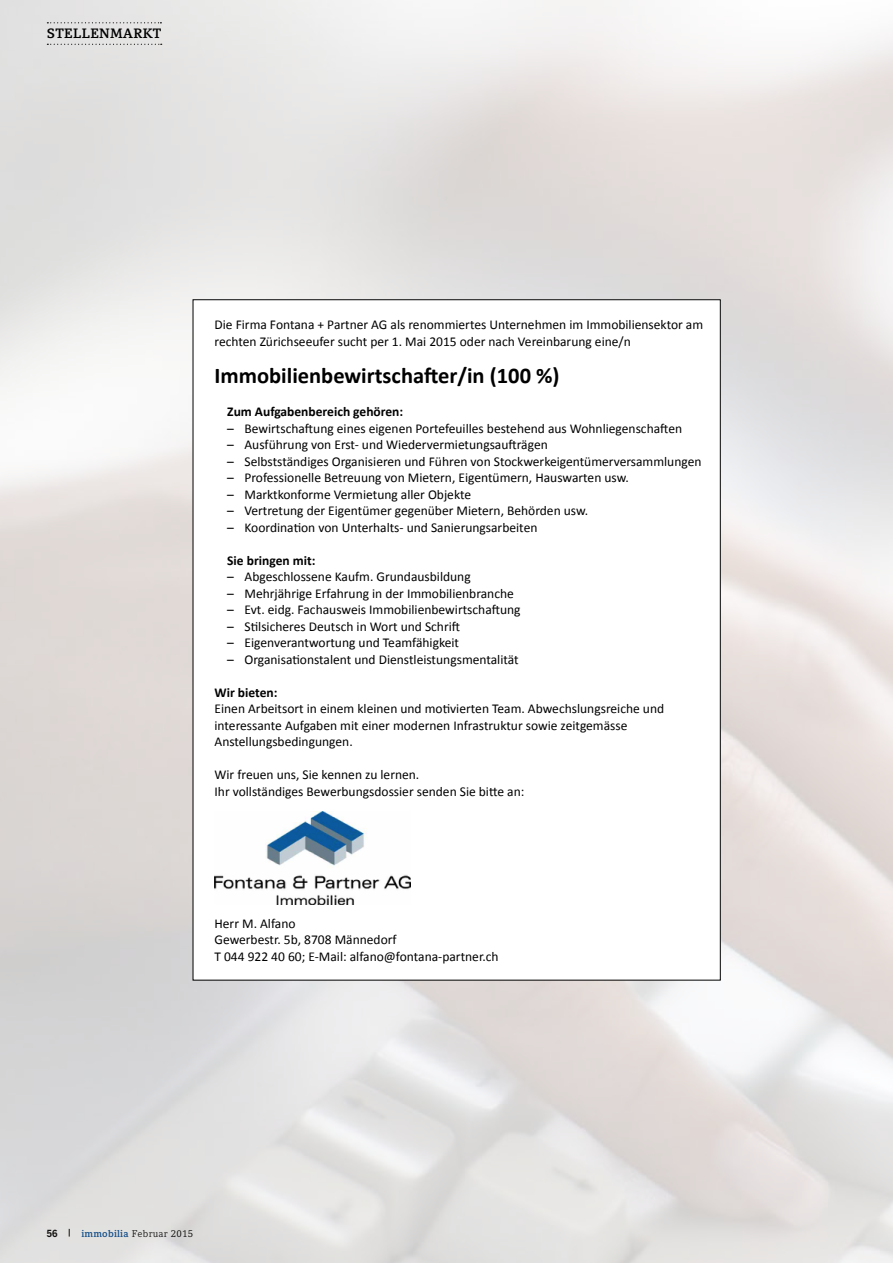
<style>
.page{position:relative;width:893px;height:1263px;background:#fff}
.page>*{position:absolute;margin:0;border:0;box-sizing:border-box;transform-origin:0 0}
.t1{font:700 22.5px "Calibri";color:#000}
.t2{font:13.5px/16.5px "Calibri";color:#000}
.t3{font:700 13.5px "Calibri";color:#000}
.t4{font:700 13.5px "Compatil Letter LT Pro";letter-spacing:.025em;color:#000}
.t5{font:9.75px "Compatil Letter LT Pro";letter-spacing:.025em;color:#000}
.t6{font:700 9.75px "Compatil Letter LT Pro";letter-spacing:.025em;color:#004a93}
.s1{font-family:"Benton Sans Cond";font-weight:700}
.s2{font-weight:700}
.s3{font-weight:700;color:#004a93}
.s4{font-family:"Benton Sans Cond";color:#000}
.s5{color:#000}
.s6{font-weight:400;color:#000}
</style>
<div class="page">
<img style="left:0;top:0;width:893px;height:1263px">
<svg style="left:47px;top:22px;width:114px;height:1px"></svg>
<svg style="left:47px;top:44px;width:115px;height:1px"></svg>
<div style="left:193px;top:300px;width:527px;height:680px;background:#fff"></div>
<img style="left:214px;top:812px;width:197px;height:93px">
<p class="t4" style="left:47px;top:26px;width:116px">STELLENMARKT</p>
<p class="t2" style="left:214px;top:316px;width:490px">Die Firma Fontana + Partner AG als renommiertes Unternehmen im Immobiliensektor am rechten Zürichseeufer sucht per 1. Mai 2015 oder nach Vereinbarung eine/n</p>
<h1 class="t1" style="left:214px;top:361px;width:347px">Immobilienbewirtschafter/in (100 %)</h1>
<p class="t3" style="left:227px;top:403px;width:177px">Zum Aufgabenbereich gehören:</p>
<p class="t2" style="left:227px;top:420px;width:456px">– Bewirtschaftung eines eigenen Portefeuilles bestehend aus Wohnliegenschaften</p>
<p class="t2" style="left:227px;top:436px;width:322px">– Ausführung von Erst- und Wiedervermietungsaufträgen</p>
<p class="t2" style="left:227px;top:453px;width:476px">– Selbstständiges Organisieren und Führen von Stockwerkeigentümerversammlungen</p>
<p class="t2" style="left:227px;top:469px;width:403px">– Professionelle Betreuung von Mietern, Eigentümern, Hauswarten usw.</p>
<p class="t2" style="left:227px;top:486px;width:245px">– Marktkonforme Vermietung aller Objekte</p>
<p class="t2" style="left:227px;top:502px;width:363px">– Vertretung der Eigentümer gegenüber Mietern, Behörden usw.</p>
<p class="t2" style="left:227px;top:519px;width:312px">– Koordination von Unterhalts- und Sanierungsarbeiten</p>
<p class="t3" style="left:227px;top:552px;width:90px">Sie bringen mit:</p>
<p class="t2" style="left:227px;top:568px;width:245px">– Abgeschlossene Kaufm. Grundausbildung</p>
<p class="t2" style="left:227px;top:585px;width:288px">– Mehrjährige Erfahrung in der Immobilienbranche</p>
<p class="t2" style="left:227px;top:601px;width:295px">– Evt. eidg. Fachausweis Immobilienbewirtschaftung</p>
<p class="t2" style="left:227px;top:618px;width:234px">– Stilsicheres Deutsch in Wort und Schrift</p>
<p class="t2" style="left:227px;top:634px;width:233px">– Eigenverantwortung und Teamfähigkeit</p>
<p class="t2" style="left:227px;top:651px;width:293px">– Organisationstalent und Dienstleistungsmentalität</p>
<p class="t3" style="left:215px;top:684px;width:64px">Wir bieten:</p>
<p class="t2" style="left:215px;top:700px;width:451px">Einen Arbeitsort in einem kleinen und motivierten Team. Abwechslungsreiche und interessante Aufgaben mit einer modernen Infrastruktur sowie zeitgemässe<br>Anstellungsbedingungen.</p>
<p class="t2" style="left:215px;top:766px;width:311px">Wir freuen uns, Sie kennen zu lernen.<br>Ihr vollständiges Bewerbungsdossier senden Sie bitte an:</p>
<p class="t2" style="left:215px;top:915px;width:286px">Herr M. Alfano<br>Gewerbestr. 5b, 8708 Männedorf<br>T 044 922 40 60; E-Mail: alfano@fontana-partner.ch</p>
<p class="t5" style="left:47px;top:1227px;width:148px"><span class="s1">56</span> <span class="s2">|</span> <span class="s3">immobilia</span> Februar 2015</p>
<p class="t6" style="left:57px;top:1230px;width:135px"><span class="s4">42</span> <span class="s5">|</span> immobilia <span class="s6">Februar 15</span></p>
</div>
